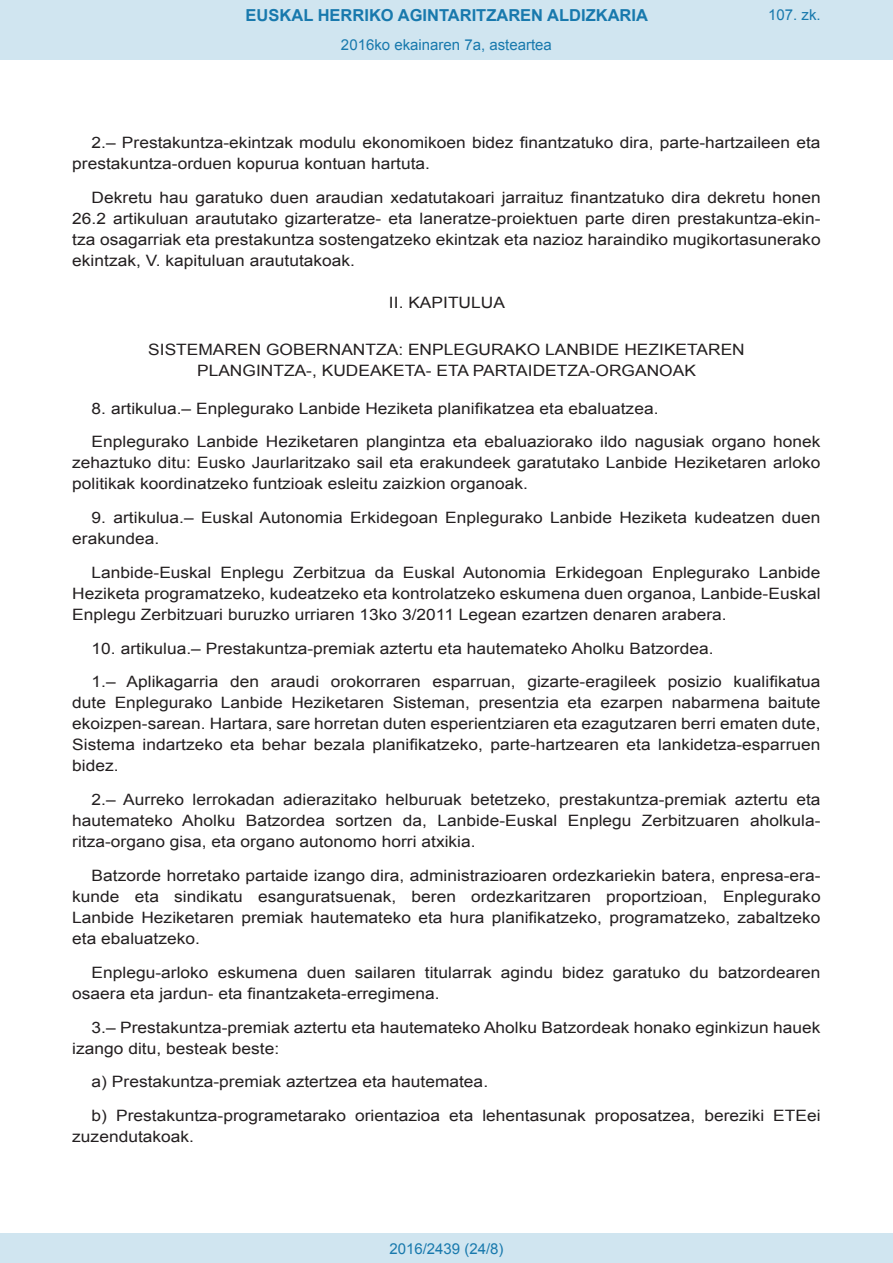
<style>
.page{position:relative;width:893px;height:1263px;background:#fff}
.page>*{position:absolute;margin:0;border:0;box-sizing:border-box;transform-origin:0 0}
.t1{font:700 16.5px "Arial";color:#1879ad}
.BOPVDetalle{font:15.6px/21px "Arial";color:#231f20;text-align:justify;scale:1.11 1}
.BOPVClave{font:15.6px/21px "Arial";color:#231f20;text-align:center;scale:1.11 1}
.Paginacion_Centro{font:15px "Arial";color:#1879ad}
</style>
<div class="page">
<div style="left:0;top:0;width:893px;height:60px;background:#d0e5f0"></div>
<div style="left:0;top:1233px;width:893px;height:30px;background:#d0e5f0"></div>
<p class="t1" style="left:246px;top:4px;width:404px">EUSKAL HERRIKO AGINTARITZAREN ALDIZKARIA</p>
<p class="Paginacion_Centro" style="left:341px;top:35px;width:212px">2016ko ekainaren 7a, asteartea</p>
<p class="Paginacion_Centro" style="left:768px;top:5px;width:54px">107. zk.</p>
<p class="BOPVDetalle" style="left:72px;top:132px;width:676px;text-indent:19px">2.– Prestakuntza-ekintzak modulu ekonomikoen bidez finantzatuko dira, parte-hartzaileen eta prestakuntza-orduen kopurua kontuan hartuta.</p>
<p class="BOPVDetalle" style="left:72px;top:187px;width:676px;text-indent:19px">Dekretu hau garatuko duen araudian xedatutakoari jarraituz finantzatuko dira dekretu honen 26.2 artikuluan araututako gizarteratze- eta laneratze-proiektuen parte diren prestakuntza-ekin&shy;tza osagarriak eta prestakuntza sostengatzeko ekintzak eta nazioz haraindiko mugikortasunerako ekintzak, V. kapituluan araututakoak.</p>
<p class="BOPVClave" style="left:389px;top:292px;width:106px">II. KAPITULUA</p>
<p class="BOPVClave" style="left:148px;top:339px;width:539px">SISTEMAREN GOBERNANTZA: ENPLEGURAKO LANBIDE HEZIKETAREN<br>PLANGINTZA-, KUDEAKETA- ETA PARTAIDETZA-ORGANOAK</p>
<p class="BOPVDetalle" style="left:92px;top:398px;width:512px">8. artikulua.– Enplegurako Lanbide Heziketa planifikatzea eta ebaluatzea.</p>
<p class="BOPVDetalle" style="left:72px;top:432px;width:676px;text-indent:19px">Enplegurako Lanbide Heziketaren plangintza eta ebaluaziorako ildo nagusiak organo honek zehaztuko ditu: Eusko Jaurlaritzako sail eta erakundeek garatutako Lanbide Heziketaren arloko politikak koordinatzeko funtzioak esleitu zaizkion organoak.</p>
<p class="BOPVDetalle" style="left:72px;top:507px;width:676px;text-indent:19px">9. artikulua.– Euskal Autonomia Erkidegoan Enplegurako Lanbide Heziketa kudeatzen duen erakundea.</p>
<p class="BOPVDetalle" style="left:72px;top:562px;width:676px;text-indent:19px">Lanbide-Euskal Enplegu Zerbitzua da Euskal Autonomia Erkidegoan Enplegurako Lanbide Heziketa programatzeko, kudeatzeko eta kontrolatzeko eskumena duen organoa, Lanbide-Euskal Enplegu Zerbitzuari buruzko urriaren 13ko 3/2011 Legean ezartzen denaren arabera.</p>
<p class="BOPVDetalle" style="left:92px;top:638px;width:562px">10. artikulua.– Prestakuntza-premiak aztertu eta hautemateko Aholku Batzordea.</p>
<p class="BOPVDetalle" style="left:72px;top:672px;width:676px;text-indent:19px">1.– Aplikagarria den araudi orokorraren esparruan, gizarte-eragileek posizio kualifikatua dute Enplegurako Lanbide Heziketaren Sisteman, presentzia eta ezarpen nabarmena baitute ekoizpen-sarean. Hartara, sare horretan duten esperientziaren eta ezagutzaren berri ematen dute, Sistema indartzeko eta behar bezala planifikatzeko, parte-hartzearen eta lankidetza-esparruen bidez.</p>
<p class="BOPVDetalle" style="left:72px;top:789px;width:676px;text-indent:19px">2.– Aurreko lerrokadan adierazitako helburuak betetzeko, prestakuntza-premiak aztertu eta hautemateko Aholku Batzordea sortzen da, Lanbide-Euskal Enplegu Zerbitzuaren aholkula&shy;ritza-organo gisa, eta organo autonomo horri atxikia.</p>
<p class="BOPVDetalle" style="left:72px;top:865px;width:676px;text-indent:19px">Batzorde horretako partaide izango dira, administrazioaren ordezkariekin batera, enpresa-era&shy;kunde eta sindikatu esanguratsuenak, beren ordezkaritzaren proportzioan, Enplegurako Lanbide Heziketaren premiak hautemateko eta hura planifikatzeko, programatzeko, zabaltzeko eta ebaluatzeko.</p>
<p class="BOPVDetalle" style="left:72px;top:962px;width:676px;text-indent:19px">Enplegu-arloko eskumena duen sailaren titularrak agindu bidez garatuko du batzordearen osaera eta jardun- eta finantzaketa-erregimena.</p>
<p class="BOPVDetalle" style="left:72px;top:1017px;width:676px;text-indent:19px">3.– Prestakuntza-premiak aztertu eta hautemateko Aholku Batzordeak honako eginkizun hauek izango ditu, besteak beste:</p>
<p class="BOPVDetalle" style="left:92px;top:1071px;width:359px">a) Prestakuntza-premiak aztertzea eta hautematea.</p>
<p class="BOPVDetalle" style="left:72px;top:1105px;width:676px;text-indent:19px">b) Prestakuntza-programetarako orientazioa eta lehentasunak proposatzea, bereziki ETEei zuzendutakoak.</p>
<p class="Paginacion_Centro" style="left:389px;top:1238px;width:116px">2016/2439 (24/8)</p>
</div>
